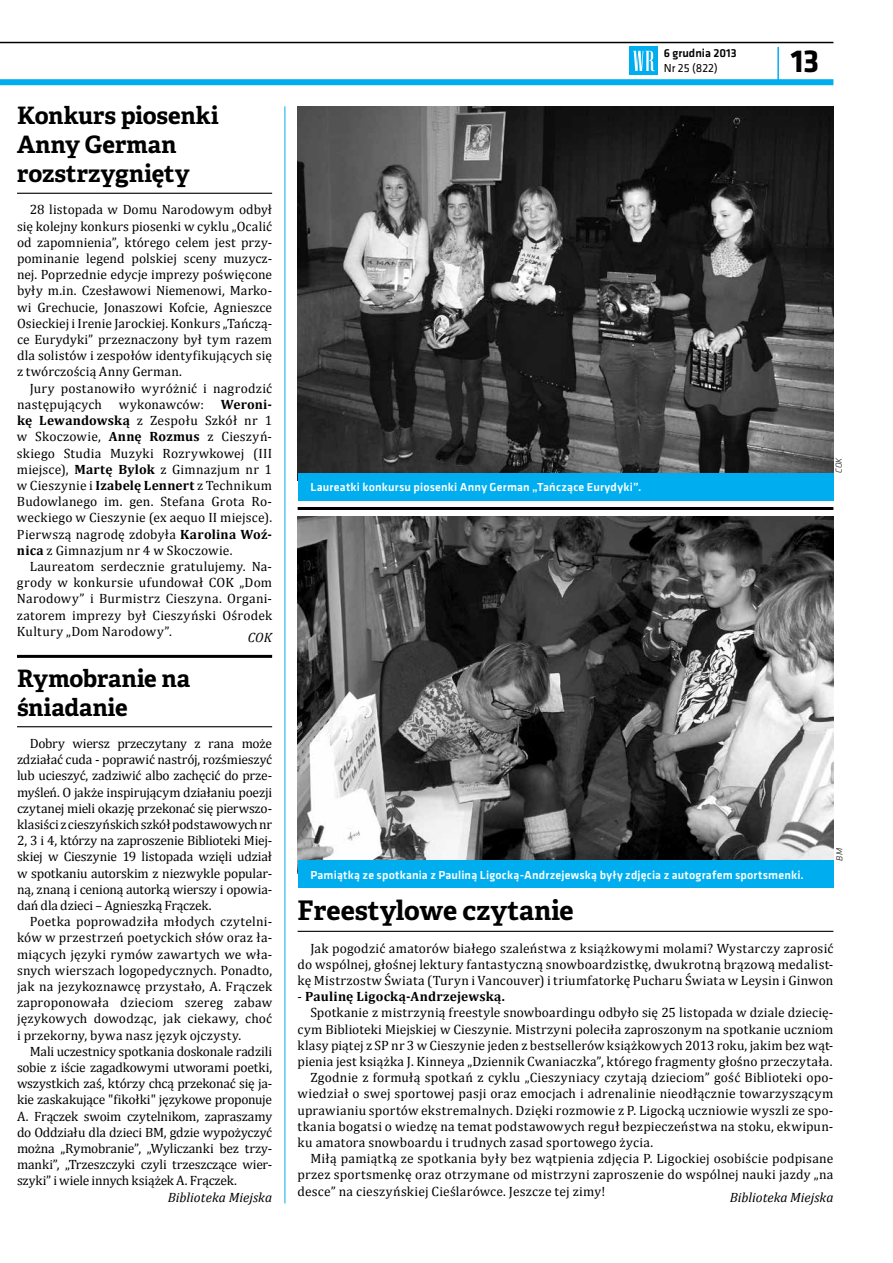
<style>
.page{position:relative;width:893px;height:1263px;background:#fff}
.page>*{position:absolute;margin:0;border:0;box-sizing:border-box;transform-origin:0 0}
.t1{font:700 33px "Klavika";color:#000}
.t2{font:700 27px "Adelle Basic";color:#000}
.t3{font:700 24px/28.8px "Adelle Basic";color:#000}
.t4{font:13.5px/16.2px "Cambria";letter-spacing:.015em;color:#000;text-align:justify}
.t5{font:italic 13.5px "Cambria";color:#000}
.t6{font:700 13.5px "Cambria";letter-spacing:.015em;color:#000}
.t7{font:500 12px "Klavika";letter-spacing:.02em;color:#fff}
.t8{font:500 12px "Klavika";color:#000}
.t9{font:12px "Klavika";color:#000}
.t10{font:italic 300 9px "Klavika";color:#000}
.s1{font-weight:700}
.s2{font-weight:400}
</style>
<div class="page">
<hr style="left:0;top:42px;width:833px;height:1px;background:#000">
<div style="left:0;top:79px;width:833px;height:6px;background:#00aeef"></div>
<hr style="left:777px;top:47px;width:2px;height:35px;background:#00aeef">
<div style="left:630px;top:47px;width:28px;height:28px;background:#00aeef"></div>
<svg style="left:633px;top:51px;width:22px;height:20px"></svg>
<img style="left:298px;top:517px;width:535px;height:343px">
<div style="left:298px;top:860px;width:535px;height:28px;background:#00aeef"></div>
<hr style="left:17px;top:193px;width:255px;height:1px;background:#000">
<hr style="left:17px;top:726px;width:255px;height:1px;background:#000">
<hr style="left:298px;top:931px;width:535px;height:1px;background:#000">
<img style="left:298px;top:106px;width:535px;height:367px">
<hr style="left:17px;top:655px;width:255px;height:3px;background:#000">
<hr style="left:298px;top:507px;width:535px;height:3px;background:#000">
<div style="left:298px;top:473px;width:535px;height:27px;background:#00aeef"></div>
<hr style="left:285px;top:106px;width:1px;height:1097px;background:#00aeef">
<h3 class="t3" style="left:17px;top:102px;width:203px">Konkurs piosenki<br>Anny German rozstrzygnięty</h3>
<p class="t4" style="left:17px;top:202px;width:257px;text-indent:13px">28 listopada w Domu Narodowym odbył się kolejny konkurs piosenki w cyklu „Ocalić od zapomnienia”, którego celem jest przy&shy;pominanie legend polskiej sceny muzycz&shy;nej. Poprzednie edycje imprezy poświęcone były m.in. Czesławowi Niemenowi, Marko&shy;wi Grechucie, Jonaszowi Kofcie, Agnieszce Osieckiej i Irenie Jarockiej. Konkurs „Tańczą&shy;ce Eurydyki” przeznaczony był tym razem dla solistów i zespołów identyfikujących się z twórczością Anny German.</p>
<p class="t4" style="left:17px;top:380px;width:257px;text-indent:13px">Jury postanowiło wyróżnić i nagrodzić następujących wykonawców: <span class="s1">Weroni&shy;kę Lewandowską</span> z Zespołu Szkół nr 1 w Skoczowie, <span class="s1">Annę Rozmus</span> z Cieszyń&shy;skiego Studia Muzyki Rozrywkowej (III miejsce), <span class="s1">Martę Bylok</span> z Gimnazjum nr 1 w Cieszynie i <span class="s1">Izabelę Lennert</span> z Technikum Budowlanego im. gen. Stefana Grota Ro&shy;weckiego w Cieszynie (ex aequo II miejsce).<br>Pierwszą nagrodę zdobyła <span class="s1">Karolina Woź&shy;nica</span> z Gimnazjum nr 4 w Skoczowie.</p>
<p class="t4" style="left:17px;top:558px;width:257px;text-indent:13px">Laureatom serdecznie gratulujemy. Na&shy;grody w konkursie ufundował COK „Dom Narodowy” i Burmistrz Cieszyna. Organi&shy;zatorem imprezy był Cieszyński Ośrodek Kultury „Dom Narodowy”.</p>
<p class="t5" style="left:248px;top:629px;width:25px">COK</p>
<h3 class="t3" style="left:17px;top:664px;width:175px">Rymobranie na śniadanie</h3>
<p class="t4" style="left:17px;top:735px;width:257px;text-indent:13px">Dobry wiersz przeczytany z rana może zdziałać cuda - poprawić nastrój, rozśmieszyć lub ucieszyć, zadziwić albo zachęcić do prze&shy;myśleń. O jakże inspirującym działaniu poezji czytanej mieli okazję przekonać się pierwszo&shy;klasiści z cieszyńskich szkół podstawowych nr 2, 3 i 4, którzy na zaproszenie Biblioteki Miej&shy;skiej w Cieszynie 19 listopada wzięli udział w spotkaniu autorskim z niezwykle popular&shy;ną, znaną i cenioną autorką wierszy i opowia&shy;dań dla dzieci – Agnieszką Frączek.</p>
<p class="t4" style="left:17px;top:913px;width:257px;text-indent:13px">Poetka poprowadziła młodych czytelni&shy;ków w przestrzeń poetyckich słów oraz ła&shy;miących języki rymów zawartych we wła&shy;snych wierszach logopedycznych. Ponadto, jak na jezykoznawcę przystało, A. Frączek zaproponowała dzieciom szereg zabaw językowych dowodząc, jak ciekawy, choć i przekorny, bywa nasz język ojczysty.</p>
<p class="t4" style="left:17px;top:1043px;width:257px;text-indent:13px">Mali uczestnicy spotkania doskonale radzili sobie z iście zagadkowymi utworami poetki, wszystkich zaś, którzy chcą przekonać się ja&shy;kie zaskakujące "fikołki" językowe proponuje A. Frączek swoim czytelnikom, zapraszamy do Oddziału dla dzieci BM, gdzie wypożyczyć można „Rymobranie”, „Wyliczanki bez trzy&shy;manki”, „Trzeszczyki czyli trzeszczące wier&shy;szyki” i wiele innych książek A. Frączek.</p>
<p class="t5" style="left:168px;top:1189px;width:106px">Biblioteka Miejska</p>
<p class="t8" style="left:664px;top:45px;width:74px">6 grudnia 2013</p>
<p class="t9" style="left:664px;top:60px;width:55px">Nr 25 (822)</p>
<h1 class="t1" style="left:791px;top:37px;width:30px">13</h1>
<p class="t7" style="left:310px;top:479px;width:333px">Laureatki konkursu piosenki Anny German „Tańczące Eurydyki”.</p>
<p class="t10" style="left:833px;top:473px;width:17px;rotate:-90deg">COK</p>
<p class="t7" style="left:310px;top:866px;width:495px">Pamiątką ze spotkania z Pauliną Ligocką-Andrzejewską były zdjęcia z autografem sportsmenki.</p>
<p class="t10" style="left:834px;top:860px;width:14px;rotate:-90deg">BM</p>
<h2 class="t2" style="left:298px;top:893px;width:278px">Freestylowe czytanie</h2>
<p class="t4" style="left:298px;top:940px;width:537px;text-indent:13px">Jak pogodzić amatorów białego szaleństwa z książkowymi molami? Wystarczy zaprosić do wspólnej, głośnej lektury fantastyczną snowboardzistkę, dwukrotną brązową medalist&shy;kę Mistrzostw Świata (Turyn i Vancouver) i triumfatorkę Pucharu Świata w Leysin i Ginwon</p>
<p class="t6" style="left:298px;top:988px;width:209px"><span class="s2">-</span> Paulinę Ligocką-Andrzejewską.</p>
<p class="t4" style="left:310px;top:1004px;width:524px">Spotkanie z mistrzynią freestyle snowboardingu odbyło się 25 listopada w dziale dziecię-</p>
<p class="t4" style="left:298px;top:1021px;width:537px">cym Biblioteki Miejskiej w Cieszynie. Mistrzyni poleciła zaproszonym na spotkanie uczniom</p>
<p class="t4" style="left:298px;top:1037px;width:537px">klasy piątej z SP nr 3 w Cieszynie jeden z bestsellerów książkowych 2013 roku, jakim bez wąt-</p>
<p class="t4" style="left:298px;top:1053px;width:536px">pienia jest książka J. Kinneya „Dziennik Cwaniaczka”, którego fragmenty głośno przeczytała.</p>
<p class="t4" style="left:310px;top:1069px;width:524px">Zgodnie z formułą spotkań z cyklu „Cieszyniacy czytają dzieciom” gość Biblioteki opo-</p>
<p class="t4" style="left:298px;top:1085px;width:537px">wiedział o swej sportowej pasji oraz emocjach i adrenalinie nieodłącznie towarzyszącym</p>
<p class="t4" style="left:298px;top:1102px;width:537px">uprawianiu sportów ekstremalnych. Dzięki rozmowie z P. Ligocką uczniowie wyszli ze spo-</p>
<p class="t4" style="left:298px;top:1118px;width:537px">tkania bogatsi o wiedzę na temat podstawowych reguł bezpieczeństwa na stoku, ekwipun-</p>
<p class="t4" style="left:298px;top:1134px;width:357px">ku amatora snowboardu i trudnych zasad sportowego życia.</p>
<p class="t4" style="left:310px;top:1150px;width:524px">Miłą pamiątką ze spotkania były bez wątpienia zdjęcia P. Ligockiej osobiście podpisane</p>
<p class="t4" style="left:298px;top:1166px;width:537px">przez sportsmenkę oraz otrzymane od mistrzyni zaproszenie do wspólnej nauki jazdy „na</p>
<p class="t4" style="left:298px;top:1183px;width:309px">desce” na cieszyńskiej Cieślarówce. Jeszcze tej zimy!</p>
<p class="t5" style="left:730px;top:1189px;width:105px">Biblioteka Miejska</p>
</div>
